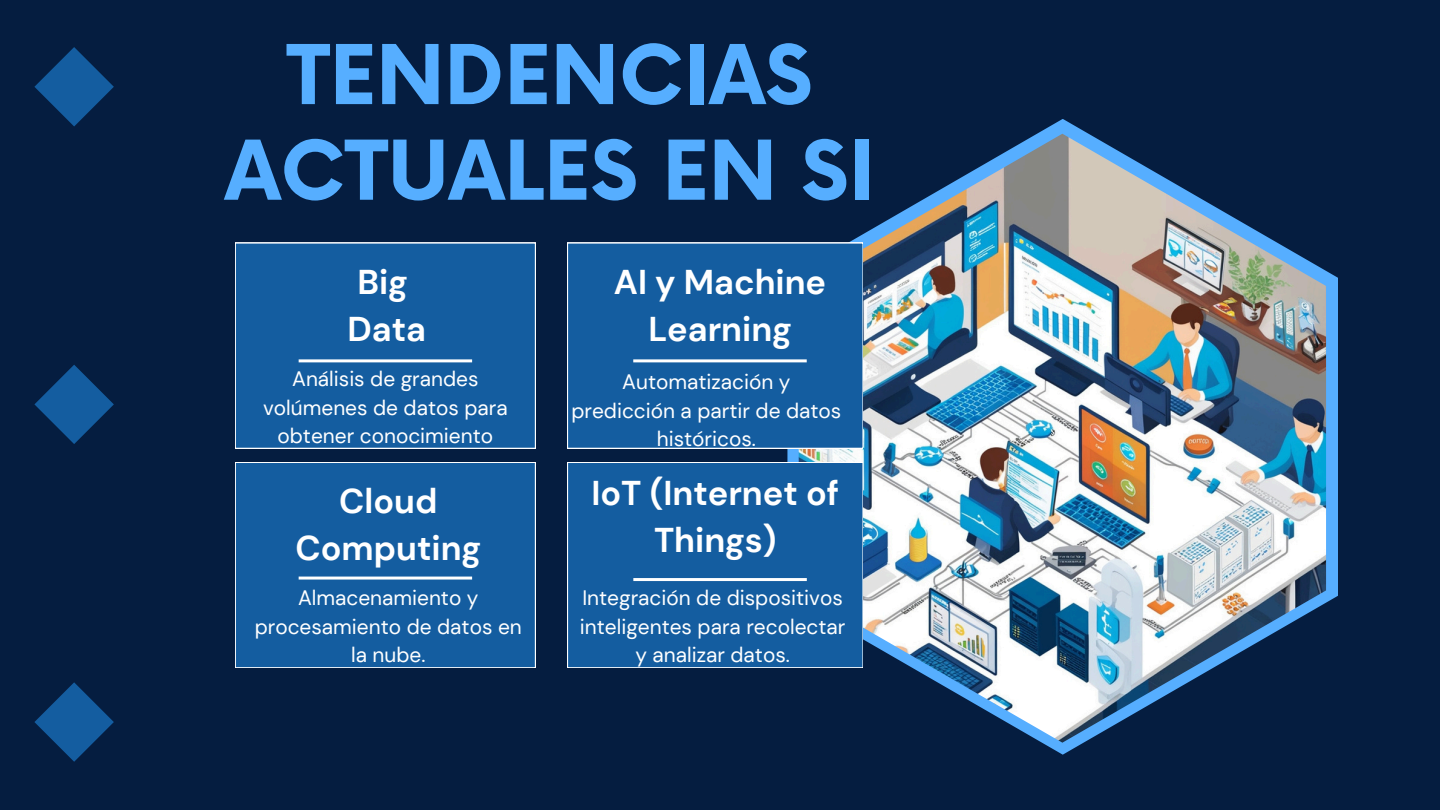
<style>
.page{position:relative;width:1440px;height:810px;background:#051d40}
.page>*{position:absolute;margin:0;border:0;box-sizing:border-box;transform-origin:0 0}
.t1{font:700 80.2px/95.6px "Now";color:#56aeff;text-align:center}
.t2{font:700 34.3px/47.2px "DM Sans";color:#fff;text-align:center}
.t3{font:20.9px/28.5px "DM Sans";color:#fff;text-align:center}
</style>
<div class="page">
<div style="left:235px;top:243px;width:301px;height:205px;background:#145da0"></div>
<hr style="left:299px;top:359px;width:173px;height:3px;background:#fff">
<svg style="left:787px;top:119px;width:551px;height:636px"></svg>
<img style="left:799px;top:134px;width:527px;height:609px">
<div style="left:567px;top:243px;width:296px;height:205px;background:#145da0"></div>
<hr style="left:633px;top:359px;width:174px;height:3px;background:#fff">
<div style="left:235px;top:462px;width:301px;height:206px;background:#145da0"></div>
<hr style="left:299px;top:577px;width:173px;height:3px;background:#fff">
<div style="left:567px;top:462px;width:296px;height:206px;background:#145da0"></div>
<hr style="left:633px;top:578px;width:174px;height:3px;background:#fff">
<svg style="left:34px;top:47px;width:80px;height:79px"></svg>
<svg style="left:34px;top:365px;width:80px;height:79px"></svg>
<svg style="left:34px;top:682px;width:80px;height:80px"></svg>
<h1 class="t1" style="left:225px;top:32px;width:651px">TENDENCIAS<br>ACTUALES EN SI</h1>
<h2 class="t2" style="left:347px;top:258px;width:80px;text-align:left">Big<br>Data</h2>
<p class="t3" style="left:263px;top:365px;width:246px">Análisis de grandes volúmenes de datos para obtener conocimiento</p>
<h2 class="t2" style="left:295px;top:478px;width:187px">Cloud<br>Computing</h2>
<p class="t3" style="left:255px;top:584px;width:269px">Almacenamiento y procesamiento de datos en la nube.</p>
<p class="t2" style="left:614px;top:258px;width:214px">AI y Machine<br>Learning</p>
<h2 class="t3" style="left:571px;top:368px;width:272px">Automatización y predicción a partir de datos históricos.</h2>
<p class="t2" style="left:591px;top:470px;width:249px">IoT (Internet of<br>Things)</p>
<h2 class="t3" style="left:580px;top:584px;width:267px">Integración de dispositivos inteligentes para recolectar y analizar datos.</h2>
</div>
